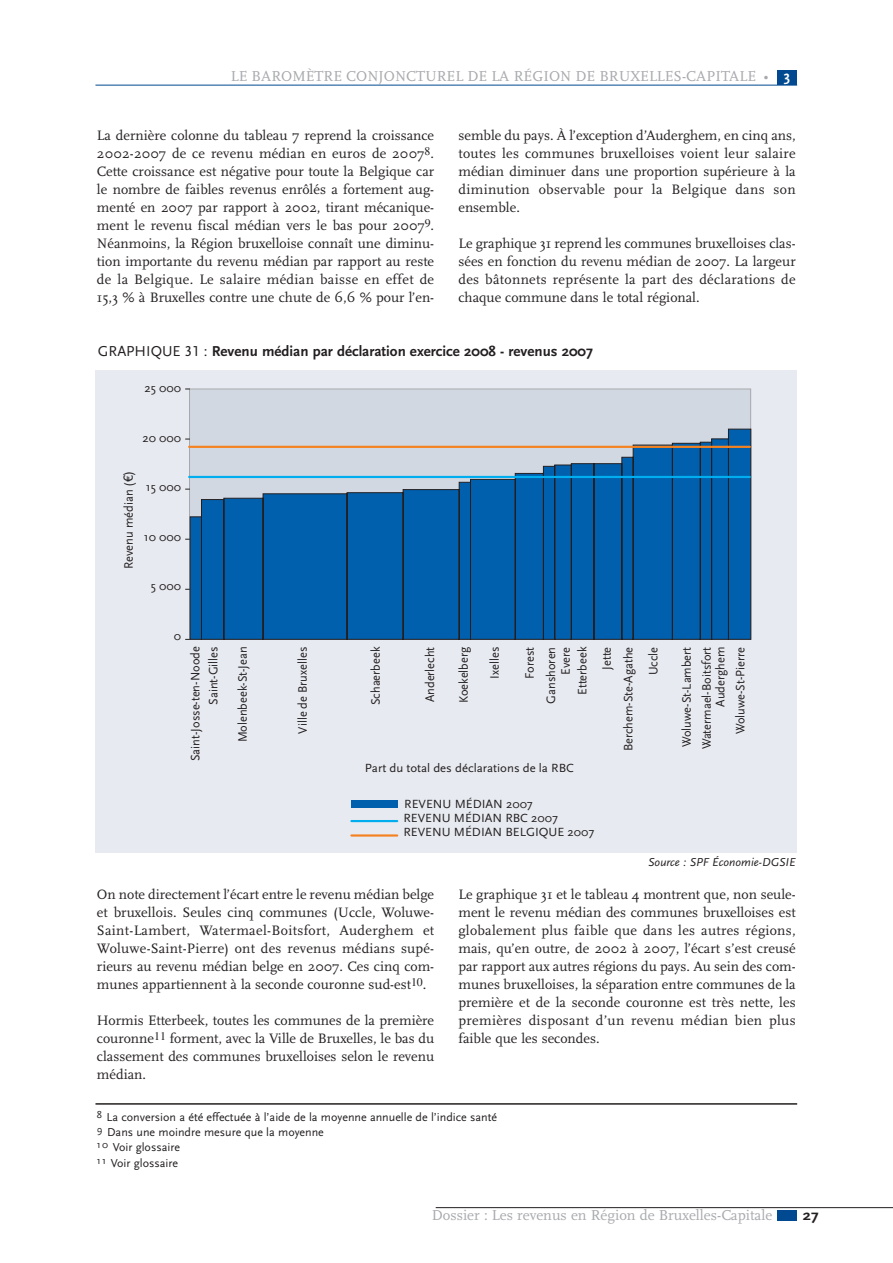
<style>
.page{position:relative;width:893px;height:1263px;background:#fff}
.page>*{position:absolute;margin:0;border:0;box-sizing:border-box;transform-origin:0 0}
.t1{font:15px "Scala";color:#a8a9ad}
.t2{font:700 15px "Scala Sans";color:#231f20}
.t3{font:700 15px "Scala Sans";color:#231f20;scale:1.1 1}
.t4{font:14.25px/18px "Scala";color:#231f20;text-align:justify}
.t5{font:12.75px/20px "Scala Sans";color:#231f20;text-align:right}
.t6{font:12.3px/14.2px "Scala Sans";color:#231f20}
.t7{font:12px/15.5px "Scala Sans";color:#231f20}
.t8{font:italic 12px "Scala Sans";color:#231f20}
.s1{font-family:"Scala Sans";font-weight:700;color:#fff}
.s2{font-weight:400}
.s3{font-family:"Scala Sans Caps";font-weight:400}
.s4{font-family:"Helvetica Neue"}
</style>
<div class="page">
<hr style="left:436px;top:1207px;width:456px;height:1px;background:#231f20">
<div style="left:777px;top:1211px;width:20px;height:10px;background:#014990"></div>
<div style="left:777px;top:70px;width:20px;height:15px;background:#014990"></div>
<hr style="left:95px;top:85px;width:702px;height:1px;background:#014990">
<div style="left:95px;top:370px;width:702px;height:482px;background:#e7eaf0"></div>
<div style="left:189px;top:389px;width:562px;height:250px;background:#d2d8e2"></div>
<div style="left:351px;top:800px;width:47px;height:8px;background:#0160ae"></div>
<hr style="left:351px;top:820px;width:46px;height:2px;background:#00aeef">
<hr style="left:351px;top:834px;width:46px;height:3px;background:#f58220">
<svg style="left:189px;top:428px;width:562px;height:212px"></svg>
<hr style="left:189px;top:476px;width:538px;height:2px;background:#00aeef">
<hr style="left:727px;top:476px;width:23px;height:2px;background:#00aeef">
<hr style="left:189px;top:446px;width:538px;height:2px;background:#f58220">
<hr style="left:727px;top:446px;width:23px;height:2px;background:#f58220">
<hr style="left:95px;top:1103px;width:702px;height:2px;background:#231f20">
<p class="t1" style="left:231px;top:70px;width:561px">LE BAROMÈTRE CONJONCTUREL DE LA RÉGION DE BRUXELLES-CAPITALE • <span class="s1">3</span></p>
<p class="t4" style="left:97px;top:127px;width:339px">La dernière colonne du tableau 7 reprend la croissance 2002-2007 de ce revenu médian en euros de 2007<sup>8</sup>.<br>Cette croissance est négative pour toute la Belgique car le nombre de faibles revenus enrôlés a fortement aug&shy;menté en 2007 par rapport à 2002, tirant mécanique&shy;ment le revenu fiscal médian vers le bas pour 2007<sup>9</sup>.<br>Néanmoins, la Région bruxelloise connaît une diminu&shy;tion importante du revenu médian par rapport au reste de la Belgique. Le salaire médian baisse en effet de 15,3 % à Bruxelles contre une chute de 6,6 % pour l’en-</p>
<p class="t4" style="left:458px;top:127px;width:339px">semble du pays. À l’exception d’Auderghem, en cinq ans, toutes les communes bruxelloises voient leur salaire médian diminuer dans une proportion supérieure à la diminution observable pour la Belgique dans son ensemble.</p>
<p class="t4" style="left:458px;top:235px;width:339px">Le graphique 31 reprend les communes bruxelloises clas&shy;sées en fonction du revenu médian de 2007. La largeur des bâtonnets représente la part des déclarations de chaque commune dans le total régional.</p>
<p class="t2" style="left:98px;top:345px;width:497px"><span class="s2">GRAPHIQUE</span> <span class="s3">31</span> <span class="s2">:</span> Revenu médian par déclaration exercice 2008 - revenus 2007</p>
<p class="t6" style="left:145px;top:382px;width:38px">25 000</p>
<p class="t6" style="left:143px;top:431px;width:40px">20 000</p>
<p class="t5" style="left:119px;top:569px;width:99px;rotate:-90deg">Revenu médian (<span class="s4">€)</span></p>
<p class="t6" style="left:146px;top:481px;width:37px">15 000</p>
<p class="t6" style="left:144px;top:530px;width:39px">10 000</p>
<p class="t6" style="left:151px;top:580px;width:32px">5 000</p>
<p class="t6" style="left:174px;top:629px;width:9px">0</p>
<p class="t5" style="left:187px;top:761px;width:116px;line-height:17.9px;rotate:-90deg">Saint-Josse-ten-Noode<br>Saint-Gilles</p>
<p class="t5" style="left:233px;top:742px;width:98px;rotate:-90deg">Molenbeek-St-Jean</p>
<p class="t5" style="left:293px;top:734px;width:88px;rotate:-90deg">Ville de Bruxelles</p>
<p class="t5" style="left:366px;top:705px;width:60px;rotate:-90deg">Schaerbeek</p>
<p class="t5" style="left:421px;top:702px;width:57px;rotate:-90deg">Anderlecht</p>
<p class="t5" style="left:454px;top:703px;width:58px;rotate:-90deg">Koekelberg</p>
<p class="t5" style="left:485px;top:679px;width:33px;rotate:-90deg">Ixelles</p>
<p class="t5" style="left:520px;top:704px;width:58px;line-height:21.3px;rotate:-90deg">Forest<br>Ganshoren</p>
<p class="t5" style="left:558px;top:695px;width:50px;line-height:16.6px;rotate:-90deg">Evere<br>Etterbeek</p>
<p class="t5" style="left:596px;top:751px;width:106px;line-height:21.8px;rotate:-90deg">Jette<br>Berchem-Ste-Agathe</p>
<p class="t5" style="left:644px;top:675px;width:30px;rotate:-90deg">Uccle</p>
<p class="t5" style="left:677px;top:749px;width:104px;text-align:left;rotate:-90deg">Woluwe-St-Lambert<br>Watermael-Boitsfort</p>
<p class="t5" style="left:711px;top:734px;width:89px;rotate:-90deg">Auderghem<br>Woluwe-St-Pierre</p>
<p class="t6" style="left:365px;top:761px;width:211px">Part du total des déclarations de la RBC</p>
<p class="t6" style="left:403px;top:797px;width:156px">REVENU MÉDIAN 2007<br>REVENU MÉDIAN RBC 2007</p>
<p class="t6" style="left:403px;top:826px;width:192px">REVENU MÉDIAN BELGIQUE 2007</p>
<p class="t8" style="left:648px;top:858px;width:149px">Source : SPF Économie-DGSIE</p>
<p class="t4" style="left:97px;top:887px;width:339px">On note directement l’écart entre le revenu médian belge et bruxellois. Seules cinq communes (Uccle, Woluwe-Saint-Lambert, Watermael-Boitsfort, Auderghem et Woluwe-Saint-Pierre) ont des revenus médians supé&shy;rieurs au revenu médian belge en 2007. Ces cinq com&shy;munes appartiennent à la seconde couronne sud-est<sup>10</sup>.</p>
<p class="t4" style="left:97px;top:1013px;width:339px">Hormis Etterbeek, toutes les communes de la première couronne<sup>11</sup> forment, avec la Ville de Bruxelles, le bas du classement des communes bruxelloises selon le revenu médian.</p>
<p class="t4" style="left:458px;top:887px;width:339px">Le graphique 31 et le tableau 4 montrent que, non seule&shy;ment le revenu médian des communes bruxelloises est globalement plus faible que dans les autres régions, mais, qu’en outre, de 2002 à 2007, l’écart s’est creusé par rapport aux autres régions du pays. Au sein des com&shy;munes bruxelloises, la séparation entre communes de la première et de la seconde couronne est très nette, les premières disposant d’un revenu médian bien plus faible que les secondes.</p>
<p class="t7" style="left:97px;top:1110px;width:402px"><sup>8</sup> La conversion a été effectuée à l’aide de la moyenne annuelle de l’indice santé <sup>9</sup> Dans une moindre mesure que la moyenne<br><sup>10</sup> Voir glossaire<br><sup>11</sup> Voir glossaire</p>
<p class="t1" style="left:432px;top:1209px;width:342px">Dossier : Les revenus en Région de Bruxelles-Capitale</p>
<p class="t3" style="left:803px;top:1209px;width:16px">27</p>
</div>
